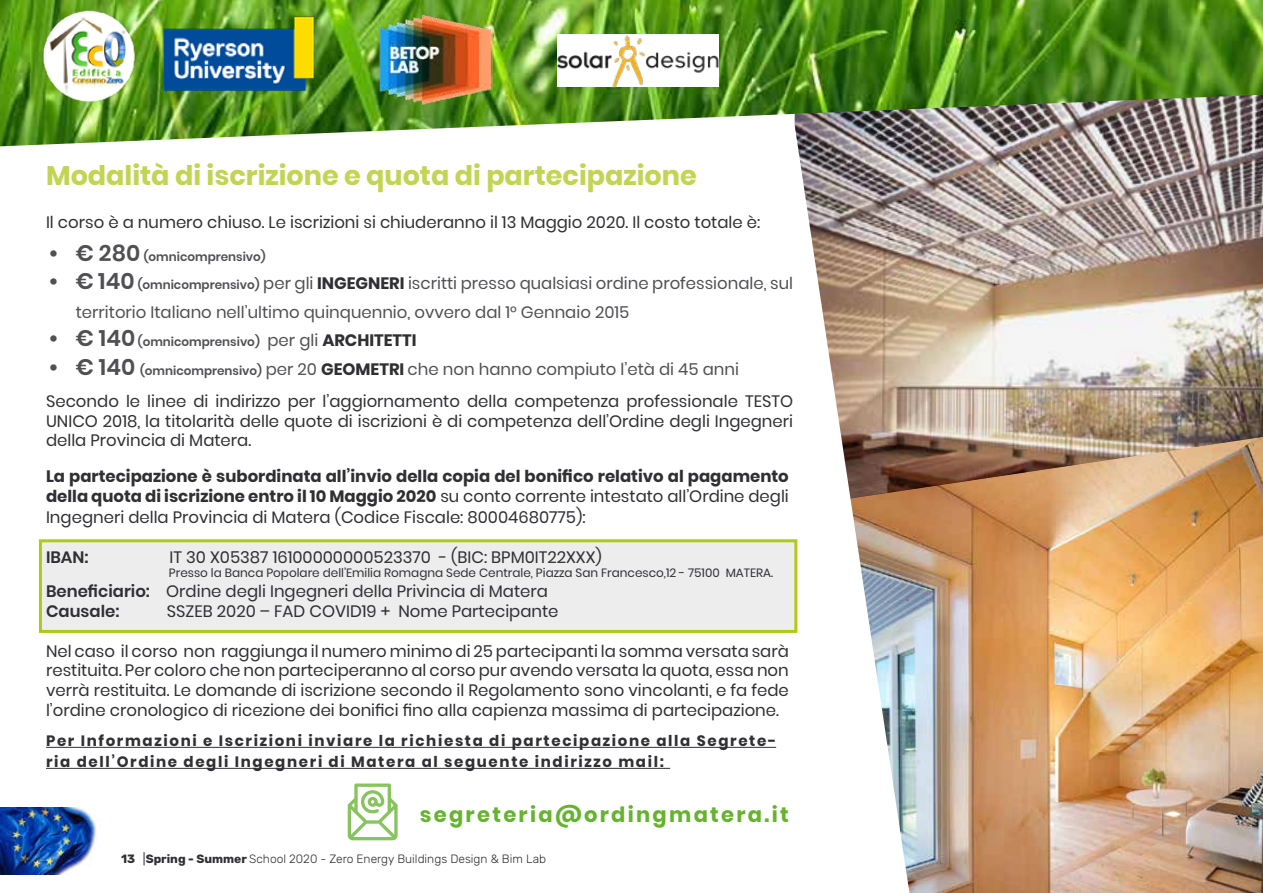
<style>
.page{position:relative;width:1263px;height:893px;background:#fff}
.page>*{position:absolute;margin:0;border:0;box-sizing:border-box;transform-origin:0 0}
.t1{font:700 27px "Poppins";color:#c2d452}
.t2{font:700 21px "Poppins";letter-spacing:.11em;color:#65b32e}
.t3{font:16.5px/19.8px "Poppins";color:#2f2f34}
.t4{font:700 16.5px/19.8px "Poppins";color:#2f2f34}
.t5{font:16.5px/28.5px "Poppins";color:#505054}
.t6{font:600 16.5px "Poppins";color:#2f2f34}
.t7{font:700 15px/21px "Poppins";letter-spacing:.11em;color:#2f2f34}
.t8{font:12px "Poppins";color:#2f2f34}
.t9{font:600 12px "Poppins";color:#505054}
.t10{font:300 12px "Rubik";color:#2f2f34}
.s1{font-size:22.5px}
.s2{font-weight:600;font-size:22.5px}
.s3{font-weight:600;font-size:12px}
.s4{font-weight:700;color:#2f2f34}
.s5{font-weight:400;font-size:16.5px}
.s6{font-weight:700;font-size:16.5px;color:#2f2f34}
.s7{font-weight:600;font-size:22.5px;color:#505054}
.s8{font-weight:600;font-size:12px;color:#505054}
.s9{color:#505054}
.s10{font-weight:700}
.s11{font-weight:400}
.s12{font-weight:600}
</style>
<div class="page">
<img style="left:797px;top:146px;width:466px;height:349px">
<img style="left:850px;top:437px;width:413px;height:456px">
<img style="left:0;top:0;width:1263px;height:146px">
<img style="left:34px;top:9px;width:116px;height:93px">
<img style="left:157px;top:10px;width:166px;height:90px">
<img style="left:557px;top:35px;width:162px;height:52px">
<img style="left:378px;top:14px;width:115px;height:90px">
<div style="left:39px;top:539px;width:758px;height:94px;background:#ededed;border:3px solid #afca14"></div>
<hr style="left:46px;top:747px;width:730px;height:1px;background:#2f2f34">
<hr style="left:46px;top:768px;width:624px;height:1px;background:#2f2f34">
<img style="left:0;top:808px;width:96px;height:67px">
<svg style="left:348px;top:783px;width:50px;height:57px"></svg>
<h1 class="t1" style="left:46px;top:160px;width:652px">Modalità di iscrizione e quota di partecipazione</h1>
<p class="t3" style="left:46px;top:213px;width:716px">Il corso è a numero chiuso. Le iscrizioni si chiuderanno il 13 Maggio 2020. Il costo totale è:</p>
<p class="t9" style="left:49px;top:250px;width:218px"><span class="s1">• € 280</span> (omnicomprensivo)</p>
<p class="t5" style="left:76px;top:269px;width:719px;text-indent:-27px"><span class="s2">• € 140</span> <span class="s3">(omnicomprensivo)</span> per gli <span class="s4">INGEGNERI</span> iscritti presso qualsiasi ordine professionale, sul territorio Italiano nell’ultimo quinquennio, ovvero dal 1° Gennaio 2015</p>
<p class="t9" style="left:49px;top:335px;width:369px"><span class="s1">• € 140</span> (omnicomprensivo) <span class="s5">per gli</span> <span class="s6">ARCHITETTI</span></p>
<p class="t3" style="left:46px;top:353px;width:748px;line-height:32.2px"><span class="s7">• € 140</span> <span class="s8">(omnicomprensivo)</span> <span class="s9">per 20</span> <span class="s10">GEOMETRI</span> <span class="s9">che non hanno compiuto l’età di 45 anni<br></span>Secondo le linee di indirizzo per l’aggiornamento della competenza professionale TESTO</p>
<p class="t3" style="left:46px;top:411px;width:748px">UNICO 2018, la titolarità delle quote di iscrizioni è di competenza dell’Ordine degli Ingegneri della Provincia di Matera.</p>
<p class="t4" style="left:46px;top:466px;width:744px">La partecipazione è subordinata all’invio della copia del bonifico relativo al pagamento della quota di iscrizione entro il 10 Maggio 2020 <span class="s11">su conto corrente intestato all’Ordine degli</span></p>
<p class="t3" style="left:46px;top:508px;width:541px">Ingegneri della Provincia di Matera (Codice Fiscale: 80004680775):</p>
<p class="t6" style="left:46px;top:548px;width:44px">IBAN:</p>
<p class="t3" style="left:170px;top:547px;width:434px">IT 30 X05387 16100000000523370 - (BIC: BPM0IT22XXX)</p>
<p class="t8" style="left:169px;top:566px;width:606px">Presso la Banca Popolare dell’Emilia Romagna Sede Centrale, Piazza San Francesco,12 - 75100 MATERA.</p>
<p class="t3" style="left:46px;top:581px;width:503px"><span class="s12">Beneficiario:</span> Ordine degli Ingegneri della Privincia di Matera<br><span class="s12">Causale:</span></p>
<p class="t3" style="left:167px;top:601px;width:393px">SSZEB 2020 – FAD COVID19 + Nome Partecipante</p>
<p class="t3" style="left:46px;top:641px;width:744px;text-align:justify">Nel caso il corso non raggiunga il numero minimo di 25 partecipanti la somma versata sarà restituita. Per coloro che non parteciperanno al corso pur avendo versata la quota, essa non verrà restituita. Le domande di iscrizione secondo il Regolamento sono vincolanti, e fa fede l’ordine cronologico di ricezione dei bonifici fino alla capienza massima di partecipazione.</p>
<p class="t7" style="left:46px;top:730px;width:732px">Per Informazioni e Iscrizioni inviare la richiesta di partecipazione alla Segrete&shy;ria dell’Ordine degli Ingegneri di Matera al seguente indirizzo mail:</p>
<p class="t2" style="left:420px;top:802px;width:371px">segreteria@ordingmatera.it</p>
<p class="t10" style="left:121px;top:852px;width:426px"><span class="s10">13</span> <span class="s11">|</span><span class="s10">Spring - Summer</span> School 2020 - Zero Energy Buildings Design &amp; Bim Lab</p>
</div>
